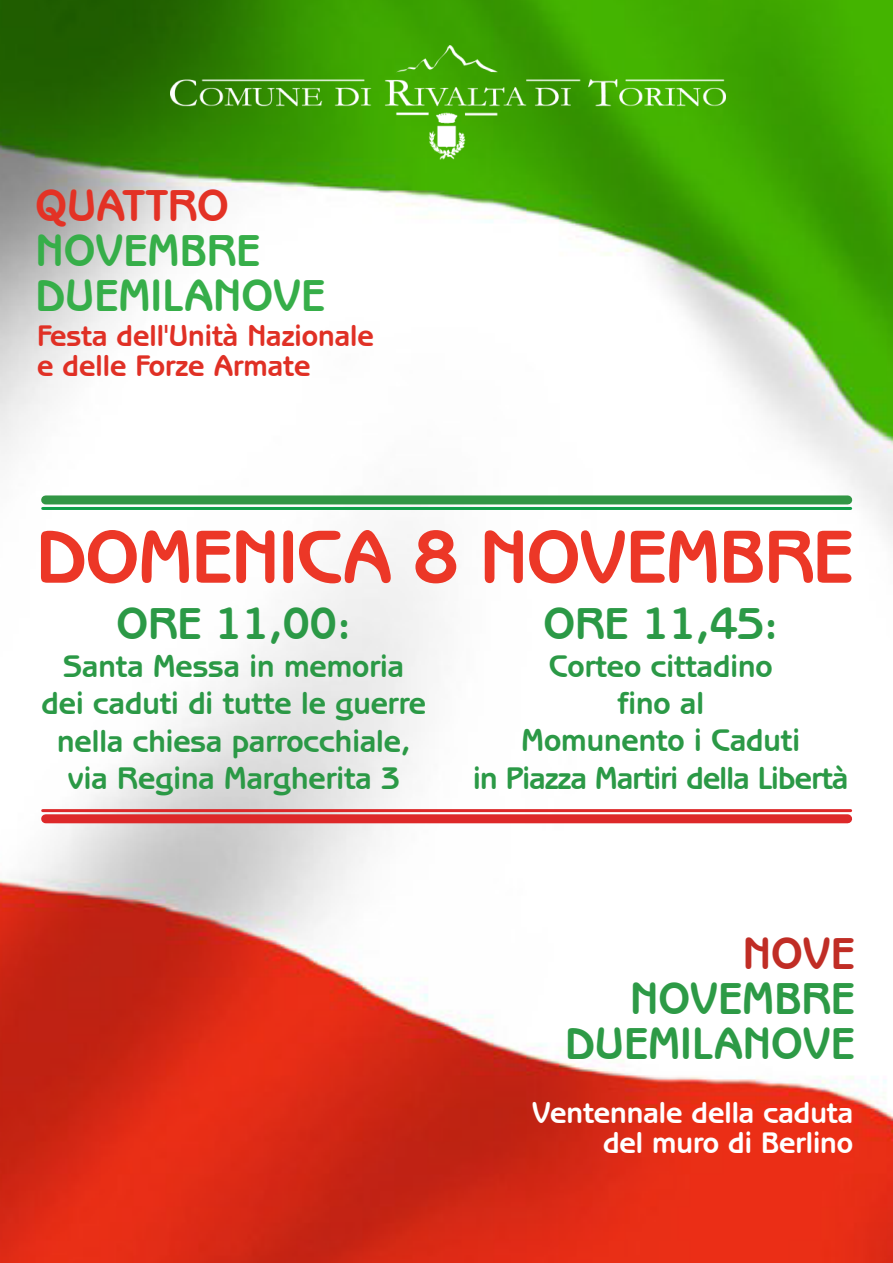
<style>
.page{position:relative;width:893px;height:1263px;background:#fff}
.page>*{position:absolute;margin:0;border:0;box-sizing:border-box;transform-origin:0 0}
.t1{font:700 76.5px "Benguiat Gothic IT Cby BT";letter-spacing:-.015em;color:#ec3727}
.t2{font:700 45px/45px "Benguiat Gothic IT Cby BT";color:#36ae49}
.t3{font:700 45px/45px "Benguiat Gothic IT Cby BT";color:#2d9a46;text-align:right}
.t4{font:700 45px "Benguiat Gothic IT Cby BT";color:#2b9946}
.t5{font:700 45px "Benguiat Gothic IT Cby BT";color:#e33225}
.t6{font:700 45px "Benguiat Gothic IT Cby BT";color:#c02d25}
.t7{font:700 31.5px/37.5px "Benguiat Gothic IT Cby BT";color:#2b9946;text-align:center}
.t8{font:700 30px/30px "Benguiat Gothic IT Cby BT";color:#e03025}
.t9{font:700 30px/30px "Benguiat Gothic IT Cby BT";color:#fff;text-align:right}
</style>
<div class="page">
<img style="left:0;top:0;width:893px;height:1263px">
<img style="left:170px;top:45px;width:555px;height:114px">
<hr style="left:43px;top:507px;width:808px;height:3px;background:#0fa14a">
<div style="left:46px;top:495px;width:802px;height:9px;background:#329645"></div>
<hr style="left:43px;top:809px;width:808px;height:3px;background:#dd2829">
<div style="left:46px;top:814px;width:802px;height:9px;background:#dd2829"></div>
<h2 class="t5" style="left:36px;top:178px;width:195px">QUATTRO</h2>
<h2 class="t2" style="left:36px;top:227px;width:291px">NOVEMBRE<br>DUEMILANOVE</h2>
<p class="t8" style="left:37px;top:320px;width:338px">Festa dell'Unità Nazionale e delle Forze Armate</p>
<h1 class="t1" style="left:36px;top:509px;width:819px">DOMENICA 8 NOVEMBRE</h1>
<h2 class="t4" style="left:543px;top:596px;width:236px">ORE 11,45:</h2>
<p class="t7" style="left:473px;top:646px;width:377px">Corteo cittadino<br>fino al<br>Momunento i Caduti<br>in Piazza Martiri della Libertà</p>
<h2 class="t4" style="left:117px;top:596px;width:236px">ORE 11,00:</h2>
<p class="t7" style="left:42px;top:646px;width:386px">Santa Messa in memoria dei caduti di tutte le guerre nella chiesa parrocchiale, via Regina Margherita 3</p>
<h2 class="t6" style="left:743px;top:925px;width:114px">NOVE</h2>
<h2 class="t3" style="left:565px;top:975px;width:291px">NOVEMBRE<br>DUEMILANOVE</h2>
<p class="t9" style="left:532px;top:1097px;width:323px">Ventennale della caduta del muro di Berlino</p>
</div>
